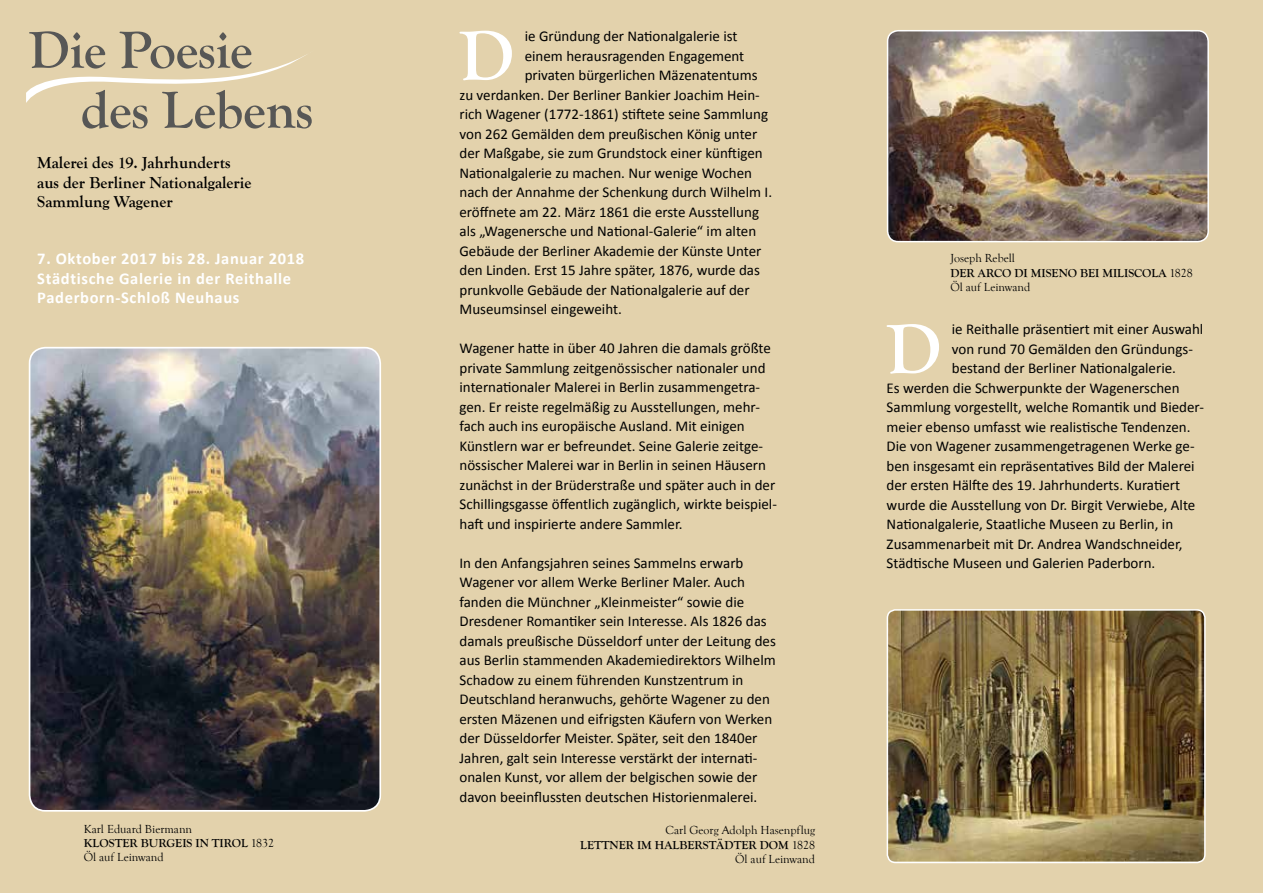
<style>
.page{position:relative;width:1263px;height:893px;background:#e3d2ac}
.page>*{position:absolute;margin:0;border:0;box-sizing:border-box;transform-origin:0 0}
.t1{font:700 72.9px "Goudy Old Style T";color:#fff}
.t2{font:700 54px/60px "Goudy Old Style T";letter-spacing:-.01em;color:#575756}
.t3{font:700 16.5px/19.5px "Calibri";letter-spacing:.04em;color:#fff}
.t4{font:700 16.5px/19.5px "Goudy Old Style T";color:#000}
.t5{font:15px/19.5px "Calibri";color:#000}
.t6{font:12px/14.4px "Goudy Old Style T";color:#000}
.s1{font-weight:700}
</style>
<div class="page">
<svg style="left:26px;top:50px;width:289px;height:53px;background:#e5d5b2"></svg>
<img style="left:30px;top:348px;width:350px;height:463px">
<div style="left:29px;top:347px;width:352px;height:465px;border:2px solid #fff;border-radius:16px"></div>
<img style="left:887px;top:610px;width:318px;height:252px">
<div style="left:887px;top:609px;width:319px;height:254px;border:2px solid #fff;border-radius:8px"></div>
<img style="left:887px;top:31px;width:321px;height:211px">
<div style="left:887px;top:30px;width:322px;height:212px;border:2px solid #fff;border-radius:11px"></div>
<h2 class="t2" style="left:81px;top:21px;width:234px;text-indent:-52px">Die Poesie des Lebens</h2>
<p class="t4" style="left:37px;top:153px;width:216px">Malerei des 19. Jahrhunderts aus der Berliner Nationalgalerie<br>Sammlung Wagener</p>
<p class="t3" style="left:37px;top:249px;width:268px">7. Oktober 2017 bis 28. Januar 2018<br>Städtische Galerie in der Reithalle<br>Paderborn-Schloß Neuhaus</p>
<h1 class="t1" style="left:459px;top:15px;width:57px">D</h1>
<p class="t5" style="left:525px;top:26px;width:214px">ie Gründung der Nationalgalerie ist</p>
<p class="t5" style="left:525px;top:46px;width:221px">einem herausragenden Engagement</p>
<p class="t5" style="left:525px;top:65px;width:234px">privaten bürgerlichen Mäzenatentums</p>
<p class="t5" style="left:459px;top:85px;width:302px">zu verdanken. Der Berliner Bankier Joachim Hein-</p>
<p class="t5" style="left:459px;top:104px;width:310px">rich Wagener (1772-1861) stiftete seine Sammlung</p>
<p class="t5" style="left:459px;top:124px;width:299px">von 262 Gemälden dem preußischen König unter</p>
<p class="t5" style="left:459px;top:143px;width:305px">der Maßgabe, sie zum Grundstock einer künftigen</p>
<p class="t5" style="left:459px;top:163px;width:294px">Nationalgalerie zu machen. Nur wenige Wochen</p>
<p class="t5" style="left:459px;top:182px;width:314px">nach der Annahme der Schenkung durch Wilhelm I.</p>
<p class="t5" style="left:459px;top:202px;width:301px">eröffnete am 22. März 1861 die erste Ausstellung</p>
<p class="t5" style="left:459px;top:221px;width:298px">als „Wagenersche und National-Galerie“ im alten</p>
<p class="t5" style="left:459px;top:241px;width:303px">Gebäude der Berliner Akademie der Künste Unter</p>
<p class="t5" style="left:459px;top:260px;width:302px">den Linden. Erst 15 Jahre später, 1876, wurde das</p>
<p class="t5" style="left:459px;top:280px;width:292px">prunkvolle Gebäude der Nationalgalerie auf der</p>
<p class="t5" style="left:459px;top:299px;width:164px">Museumsinsel eingeweiht.</p>
<p class="t5" style="left:459px;top:338px;width:319px">Wagener hatte in über 40 Jahren die damals größte private Sammlung zeitgenössischer nationaler und internationaler Malerei in Berlin zusammengetra&shy;gen. Er reiste regelmäßig zu Ausstellungen, mehr&shy;fach auch ins europäische Ausland. Mit einigen Künstlern war er befreundet. Seine Galerie zeitge&shy;nössischer Malerei war in Berlin in seinen Häusern zunächst in der Brüderstraße und später auch in der Schillingsgasse öffentlich zugänglich, wirkte beispiel&shy;haft und inspirierte andere Sammler.</p>
<p class="t5" style="left:459px;top:553px;width:318px">In den Anfangsjahren seines Sammelns erwarb Wagener vor allem Werke Berliner Maler. Auch fanden die Münchner „Kleinmeister“ sowie die Dresdener Romantiker sein Interesse. Als 1826 das damals preußische Düsseldorf unter der Leitung des aus Berlin stammenden Akademiedirektors Wilhelm Schadow zu einem führenden Kunstzentrum in Deutschland heranwuchs, gehörte Wagener zu den ersten Mäzenen und eifrigsten Käufern von Werken der Düsseldorfer Meister. Später, seit den 1840er Jahren, galt sein Interesse verstärkt der internati&shy;onalen Kunst, vor allem der belgischen sowie der davon beeinflussten deutschen Historienmalerei.</p>
<p class="t6" style="left:84px;top:822px;width:192px">Karl Eduard Biermann<br><span class="s1">KLOSTER BURGEIS IN TIROL</span> 1832<br>Öl auf Leinwand</p>
<p class="t6" style="left:580px;top:823px;width:236px;text-align:right">Carl Georg Adolph Hasenpflug<br><span class="s1">LETTNER IM HALBERSTÄDTER DOM</span> 1828<br>Öl auf Leinwand</p>
<p class="t6" style="left:950px;top:252px;width:244px">Joseph Rebell<br><span class="s1">DER ARCO DI MISENO BEI MILISCOLA</span> 1828<br>Öl auf Leinwand</p>
<h1 class="t1" style="left:886px;top:309px;width:57px">D</h1>
<p class="t5" style="left:952px;top:320px;width:253px">ie Reithalle präsentiert mit einer Auswahl</p>
<p class="t5" style="left:952px;top:339px;width:243px">von rund 70 Gemälden den Gründungs-</p>
<p class="t5" style="left:952px;top:359px;width:226px">bestand der Berliner Nationalgalerie.</p>
<p class="t5" style="left:887px;top:378px;width:294px">Es werden die Schwerpunkte der Wagenerschen</p>
<p class="t5" style="left:887px;top:398px;width:319px">Sammlung vorgestellt, welche Romantik und Bieder-</p>
<p class="t5" style="left:887px;top:417px;width:305px">meier ebenso umfasst wie realistische Tendenzen.</p>
<p class="t5" style="left:887px;top:437px;width:309px">Die von Wagener zusammengetragenen Werke ge-</p>
<p class="t5" style="left:887px;top:456px;width:309px">ben insgesamt ein repräsentatives Bild der Malerei</p>
<p class="t5" style="left:887px;top:476px;width:295px">der ersten Hälfte des 19. Jahrhunderts. Kuratiert</p>
<p class="t5" style="left:887px;top:495px;width:310px">wurde die Ausstellung von Dr. Birgit Verwiebe, Alte</p>
<p class="t5" style="left:887px;top:515px;width:288px">Nationalgalerie, Staatliche Museen zu Berlin, in</p>
<p class="t5" style="left:887px;top:534px;width:298px">Zusammenarbeit mit Dr. Andrea Wandschneider,</p>
<p class="t5" style="left:887px;top:554px;width:270px">Städtische Museen und Galerien Paderborn.</p>
</div>
